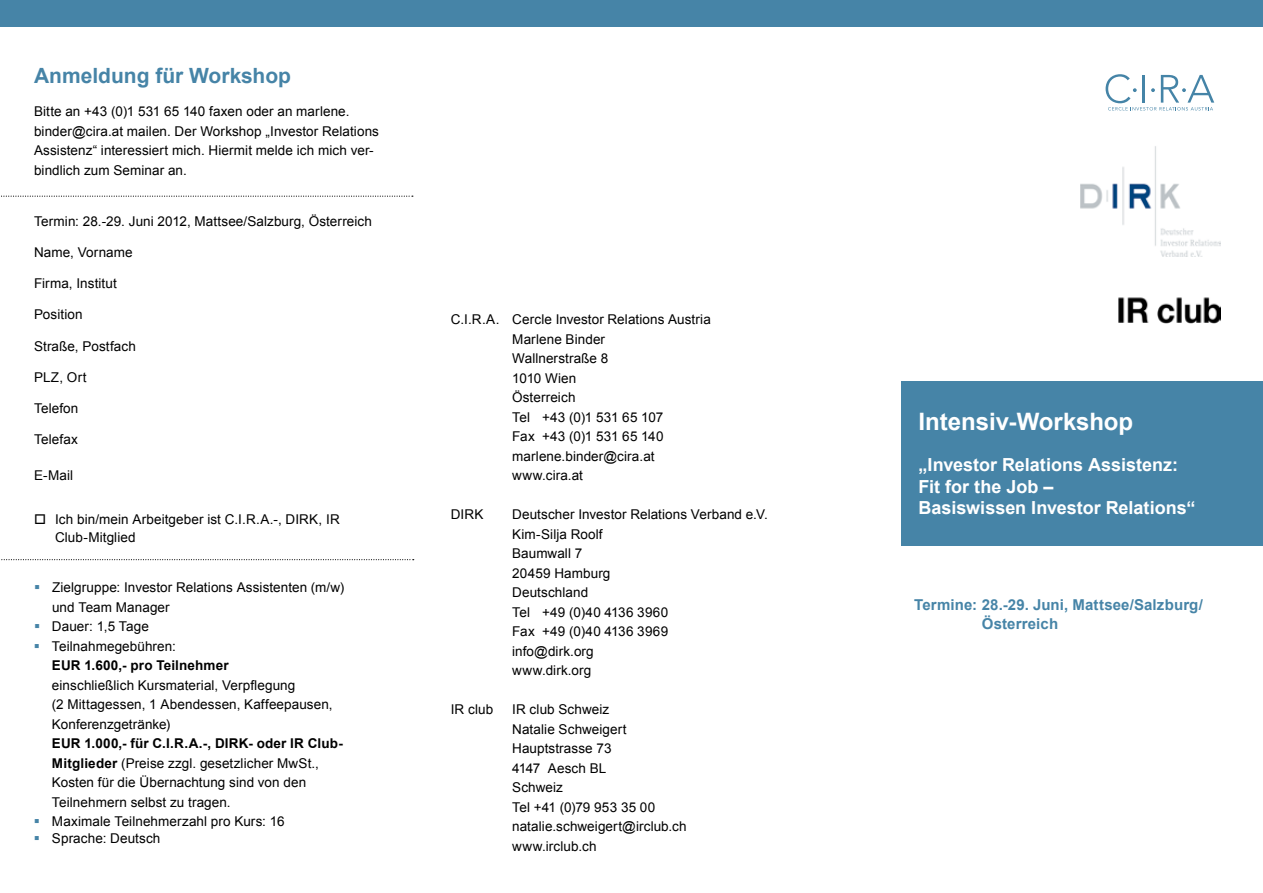
<style>
.page{position:relative;width:1263px;height:893px;background:#fff}
.page>*{position:absolute;margin:0;border:0;box-sizing:border-box;transform-origin:0 0}
.t1{font:700 24px "Arial";color:#fff}
.t2{font:700 21px "Arial";color:#4684a7}
.t3{font:700 18px/21.6px "Arial";color:#fff}
.t4{font:700 15px/19.5px "Arial";letter-spacing:.01em;color:#4684a7}
.t5{font:13.5px/19.5px "Arial";letter-spacing:.005em;color:#000}
.t6{font:700 13.5px "Arial";letter-spacing:.01em;color:#000}
.s1{font-weight:700}
</style>
<div class="page">
<div style="left:0;top:0;width:1263px;height:27px;background:#4684a7"></div>
<div style="left:901px;top:381px;width:362px;height:165px;background:#4684a7"></div>
<svg style="left:1105px;top:74px;width:109px;height:36px"></svg>
<img style="left:1081px;top:146px;width:139px;height:111px">
<img style="left:1119px;top:297px;width:101px;height:27px">
<svg style="left:1px;top:196px;width:412px;height:1px"></svg>
<svg style="left:1px;top:559px;width:413px;height:1px"></svg>
<h2 class="t2" style="left:34px;top:62px;width:259px">Anmeldung für Workshop</h2>
<p class="t5" style="left:34px;top:102px;width:346px">Bitte an +43 (0)1 531 65 140 faxen oder an marlene. binder@cira.at mailen. Der Workshop „Investor Relations Assistenz“ interessiert mich. Hiermit melde ich mich ver&shy;bindlich zum Seminar an.</p>
<p class="t5" style="left:34px;top:211px;width:340px">Termin: 28.-29. Juni 2012, Mattsee/Salzburg, Österreich</p>
<p class="t5" style="left:34px;top:243px;width:100px">Name, Vorname</p>
<p class="t5" style="left:34px;top:274px;width:84px">Firma, Institut</p>
<p class="t5" style="left:34px;top:305px;width:50px">Position</p>
<p class="t5" style="left:34px;top:336px;width:103px">Straße, Postfach</p>
<p class="t5" style="left:34px;top:368px;width:54px">PLZ, Ort</p>
<p class="t5" style="left:34px;top:399px;width:46px">Telefon</p>
<p class="t5" style="left:34px;top:430px;width:45px">Telefax</p>
<p class="t5" style="left:34px;top:466px;width:41px">E-Mail</p>
<p class="t5" style="left:55px;top:510px;width:286px;line-height:18px;text-indent:-21px">□ Ich bin/mein Arbeitgeber ist C.I.R.A.-, DIRK, IR<br>Club-Mitglied</p>
<p class="t5" style="left:52px;top:578px;width:294px">Zielgruppe: Investor Relations Assistenten (m/w) und Team Manager<br>Dauer: 1,5 Tage<br>Teilnahmegebühren:</p>
<p class="t6" style="left:52px;top:657px;width:178px">EUR 1.600,- pro Teilnehmer</p>
<p class="t5" style="left:52px;top:675px;width:282px">einschließlich Kursmaterial, Verpflegung<br>(2 Mittagessen, 1 Abendessen, Kaffeepausen,<br>Konferenzgetränke)</p>
<p class="t5" style="left:52px;top:734px;width:292px"><span class="s1">EUR 1.000,- für C.I.R.A.-, DIRK- oder IR Club-Mitglieder</span> (Preise zzgl. gesetzlicher MwSt., Kosten für die Übernachtung sind von den Teilnehmern selbst zu tragen.<br>Maximale Teilnehmerzahl pro Kurs: 16</p>
<p class="t5" style="left:52px;top:828px;width:110px">Sprache: Deutsch</p>
<p class="t5" style="left:512px;top:310px;width:200px;text-indent:-62px">C.I.R.A. Cercle Investor Relations Austria<br>Marlene Binder<br>Wallnerstraße 8<br>1010 Wien<br>Österreich<br>Tel +43 (0)1 531 65 107<br>Fax +43 (0)1 531 65 140 marlene.binder@cira.at www.cira.at</p>
<p class="t5" style="left:451px;top:505px;width:34px">DIRK</p>
<p class="t5" style="left:512px;top:505px;width:257px">Deutscher Investor Relations Verband e.V.<br>Kim-Silja Roolf<br>Baumwall 7<br>20459 Hamburg<br>Deutschland<br>Tel +49 (0)40 4136 3960<br>Fax +49 (0)40 4136 3969<br>info@dirk.org<br>www.dirk.org</p>
<p class="t5" style="left:451px;top:700px;width:44px">IR club</p>
<p class="t5" style="left:512px;top:700px;width:176px">IR club Schweiz<br>Natalie Schweigert<br>Hauptstrasse 73<br>4147 Aesch BL<br>Schweiz<br>Tel +41 (0)79 953 35 00 natalie.schweigert@irclub.ch www.irclub.ch</p>
<h1 class="t1" style="left:918px;top:406px;width:216px">Intensiv-Workshop</h1>
<h3 class="t3" style="left:918px;top:455px;width:278px">„Investor Relations Assistenz:<br>Fit for the Job –<br>Basiswissen Investor Relations“</h3>
<p class="t4" style="left:982px;top:595px;width:223px;text-indent:-68px">Termine: 28.-29. Juni, Mattsee/Salzburg/<br>Österreich</p>
</div>
